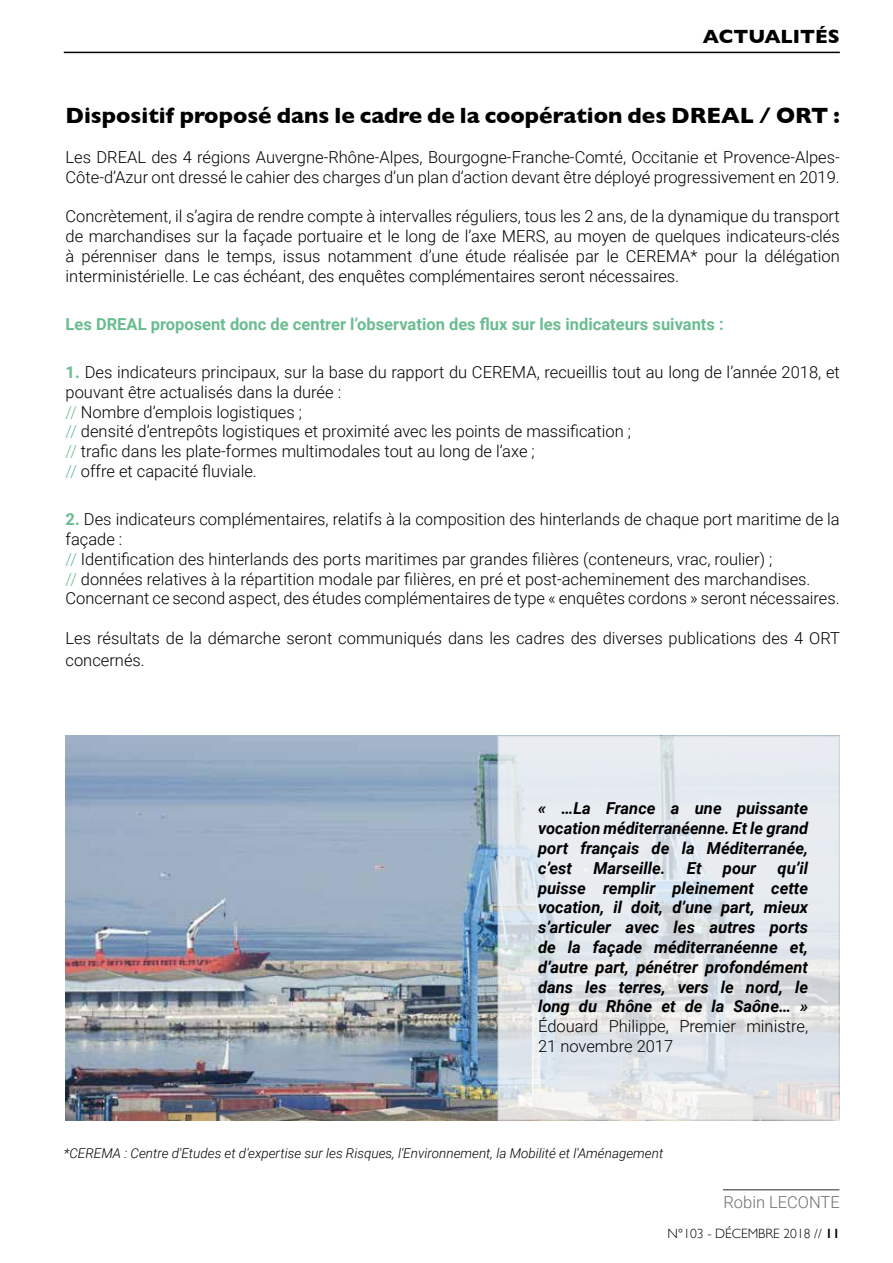
<style>
.page{position:relative;width:893px;height:1263px;background:#fff}
.page>*{position:absolute;margin:0;border:0;box-sizing:border-box;transform-origin:0 0}
.t1{font:700 22.5px "Gill Sans";color:#000}
.t2{font:700 19.5px "Gill Sans";color:#000}
.t3{font:300 16.5px/19.8px "Roboto";color:#000}
.t4{font:italic 700 16.5px/19.8px "Roboto";color:#000;text-align:justify}
.t5{font:700 16.5px "Roboto";color:#6abc91}
.t6{font:300 16.5px "Roboto";color:#706f6f}
.t7{font:italic 300 13.5px "Roboto";color:#000}
.t8{font:300 13.5px "Gill Sans";color:#000}
.s1{font-weight:700;color:#6abc91}
.s2{color:#6abc93}
.s3{font-weight:600}
</style>
<div class="page">
<hr style="left:64px;top:52px;width:776px;height:1px;background:#000">
<img style="left:66px;top:736px;width:432px;height:385px">
<svg style="left:498px;top:736px;width:342px;height:385px;background:#e2e6ea"></svg>
<hr style="left:723px;top:1189px;width:116px;height:1px;background:#706f6f">
<p class="t2" style="left:703px;top:21px;width:138px">ACTUALITÉS</p>
<h1 class="t1" style="left:66px;top:98px;width:776px">Dispositif proposé dans le cadre de la coopération des DREAL / ORT :</h1>
<p class="t3" style="left:66px;top:147px;width:776px">Les DREAL des 4 régions Auvergne-Rhône-Alpes, Bourgogne-Franche-Comté, Occitanie et Provence-Alpes-<br>Côte-d’Azur ont dressé le cahier des charges d’un plan d’action devant être déployé progressivement en 2019.</p>
<p class="t3" style="left:66px;top:206px;width:776px;text-align:justify">Concrètement, il s’agira de rendre compte à intervalles réguliers, tous les 2 ans, de la dynamique du transport de marchandises sur la façade portuaire et le long de l’axe MERS, au moyen de quelques indicateurs-clés à pérenniser dans le temps, issus notamment d’une étude réalisée par le CEREMA* pour la délégation interministérielle. Le cas échéant, des enquêtes complémentaires seront nécessaires.</p>
<p class="t5" style="left:66px;top:313px;width:660px">Les DREAL proposent donc de centrer l’observation des flux sur les indicateurs suivants :</p>
<p class="t3" style="left:66px;top:362px;width:776px"><span class="s1">1.</span> Des indicateurs principaux, sur la base du rapport du CEREMA, recueillis tout au long de l’année 2018, et pouvant être actualisés dans la durée :<br><span class="s2">//</span> Nombre d’emplois logistiques ;<br><span class="s2">//</span> densité d’entrepôts logistiques et proximité avec les points de massification ;<br><span class="s2">//</span> trafic dans les plate-formes multimodales tout au long de l’axe ;<br><span class="s2">//</span> offre et capacité fluviale.</p>
<p class="t3" style="left:66px;top:509px;width:776px"><span class="s1">2.</span> Des indicateurs complémentaires, relatifs à la composition des hinterlands de chaque port maritime de la façade :<br><span class="s2">//</span> Identification des hinterlands des ports maritimes par grandes filières (conteneurs, vrac, roulier) ;<br><span class="s2">//</span> données relatives à la répartition modale par filières, en pré et post-acheminement des marchandises.<br>Concernant ce second aspect, des études complémentaires de type « enquêtes cordons » seront nécessaires.</p>
<p class="t3" style="left:66px;top:627px;width:776px;line-height:21.6px">Les résultats de la démarche seront communiqués dans les cadres des diverses publications des 4 ORT concernés.</p>
<p class="t4" style="left:538px;top:798px;width:271px">« …La France a une puissante vocation méditerranéenne. Et le grand port français de la Méditerranée, c’est</p>
<p class="t4" style="left:538px;top:857px;width:272px;text-indent:239px">qu’il puisse remplir pleinement cette vocation, il doit, d’une part, mieux s’articuler avec les autres ports de la façade méditerranéenne et, d’autre part, pénétrer profondément dans les terres, vers le nord, le long du Rhône et de la Saône… »</p>
<p class="t3" style="left:538px;top:1016px;width:272px">Édouard Philippe, Premier ministre,<br>21 novembre 2017</p>
<p class="t4" style="left:593px;top:857px;width:74px">Marseille.</p>
<p class="t4" style="left:687px;top:857px;width:16px">Et</p>
<p class="t4" style="left:723px;top:857px;width:35px">pour</p>
<p class="t7" style="left:64px;top:1143px;width:601px">*CEREMA : Centre d'Etudes et d'expertise sur les Risques, l'Environnement, la Mobilité et l'Aménagement</p>
<p class="t6" style="left:723px;top:1190px;width:118px">Robin LECONTE</p>
<p class="t8" style="left:667px;top:1223px;width:174px">N°103 - DÉCEMBRE 2018 // <span class="s3">11</span></p>
</div>
